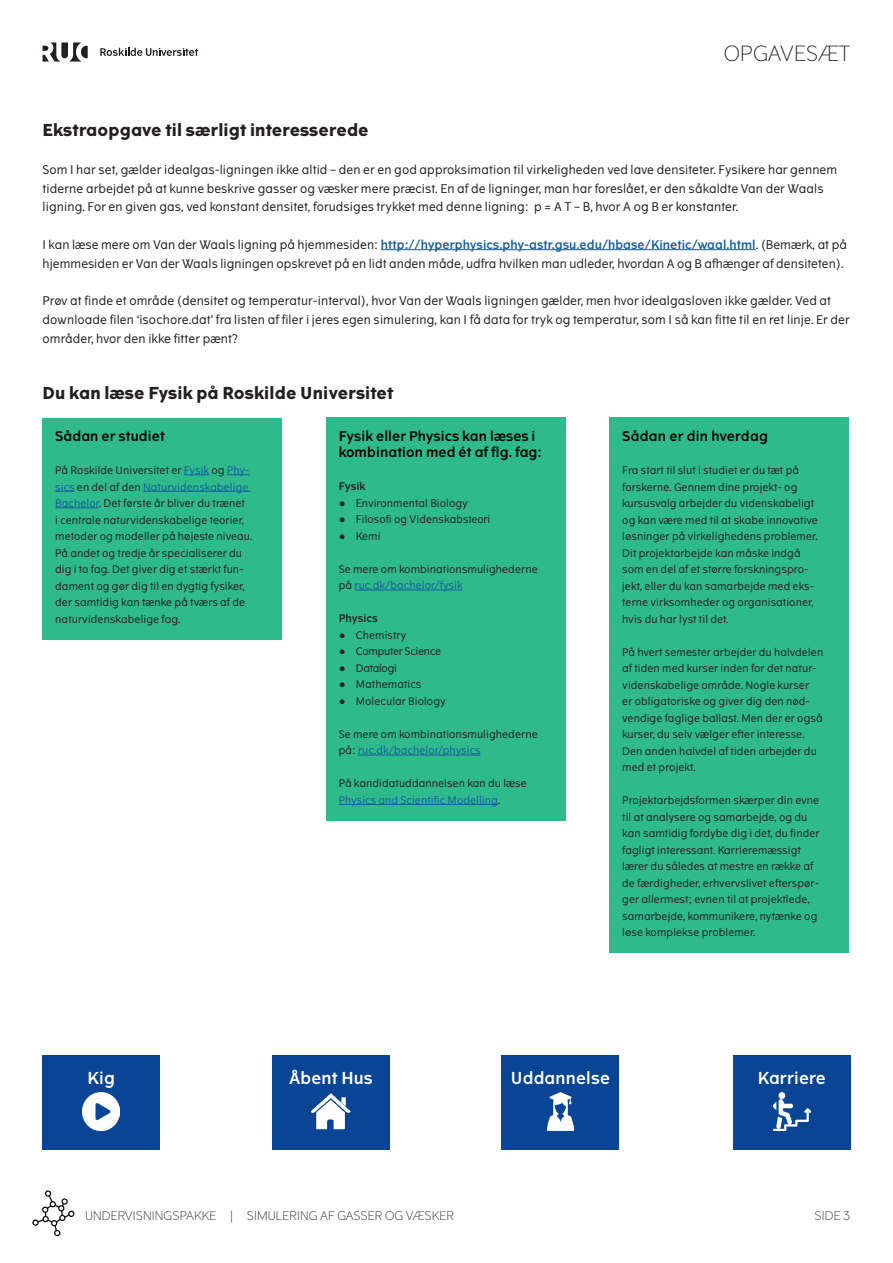
<style>
.page{position:relative;width:893px;height:1263px;background:#fff}
.page>*{position:absolute;margin:0;border:0;box-sizing:border-box;transform-origin:0 0}
.t1{font:300 21px "The Wave";letter-spacing:-.01em;color:#231f20}
.Underrubrik{font:700 16.5px "The Wave";letter-spacing:.01em;color:#231f20}
.Underoverskrift{font:700 16.5px "The Wave";letter-spacing:.01em;color:#231f20}
.Underoverskrift-2{font:16.5px "The Wave D Bd";letter-spacing:.01em;color:#fff}
.Brødtekst_FAKTABOKS{font:13.5px/16.2px "The Wave D Bd";letter-spacing:.01em;color:#000}
.Brødtekst{font:12px/18.8px "The Wave";letter-spacing:.01em;color:#231f20}
.t2{font:300 12px "The Wave";letter-spacing:.01em;color:#231f20}
.Brødtekst_FAKTABOKS-2{font:10.5px/16.5px "The Wave";letter-spacing:.01em;color:#231f20}
.Brødtekst_FAKTABOKS-3{font:10.5px "The Wave";letter-spacing:-.02em;color:#231f20}
.Brødtekst_FAKTABOKS-4{font:10.5px "The Wave D Bd";letter-spacing:.005em;color:#231f20}
.s1{font-family:"The Wave D Bd";color:#175d9e}
.s2{color:#175d9e}
</style>
<div class="page">
<div style="left:609px;top:418px;width:240px;height:535px;background:#2fba8c"></div>
<div style="left:502px;top:1055px;width:117px;height:94px;background:#094594"></div>
<img style="left:548px;top:1093px;width:25px;height:37px">
<div style="left:43px;top:1055px;width:117px;height:94px;background:#094594"></div>
<img style="left:83px;top:1093px;width:37px;height:37px">
<div style="left:272px;top:1055px;width:117px;height:94px;background:#094594"></div>
<img style="left:311px;top:1093px;width:40px;height:37px">
<div style="left:733px;top:1055px;width:117px;height:94px;background:#094594"></div>
<img style="left:773px;top:1093px;width:37px;height:37px">
<hr style="left:381px;top:249px;width:375px;height:1px;background:#175d9e">
<div style="left:43px;top:418px;width:239px;height:221px;background:#2fba8c"></div>
<svg style="left:184px;top:474px;width:25px;height:1px"></svg>
<svg style="left:227px;top:474px;width:22px;height:1px"></svg>
<svg style="left:55px;top:491px;width:20px;height:1px"></svg>
<hr style="left:143px;top:491px;width:108px;height:1px;background:#175d9e">
<hr style="left:55px;top:507px;width:44px;height:1px;background:#175d9e">
<div style="left:326px;top:418px;width:239px;height:403px;background:#2fba8c"></div>
<hr style="left:354px;top:590px;width:109px;height:1px;background:#175d9e">
<hr style="left:358px;top:755px;width:123px;height:1px;background:#175d9e">
<hr style="left:339px;top:804px;width:159px;height:1px;background:#175d9e">
<svg style="left:32px;top:1190px;width:43px;height:47px"></svg>
<svg style="left:43px;top:43px;width:45px;height:19px"></svg>
<svg style="left:100px;top:48px;width:98px;height:8px"></svg>
<h1 class="t1" style="left:724px;top:40px;width:128px">OPGAVESÆT</h1>
<p class="Underoverskrift" style="left:43px;top:120px;width:328px">Ekstraopgave til særligt interesserede</p>
<p class="Brødtekst" style="left:43px;top:160px;width:796px">Som I har set, gælder idealgas-ligningen ikke altid – den er en god approksimation til virkeligheden ved lave densiteter. Fysikere har gennem tiderne arbejdet på at kunne beskrive gasser og væsker mere præcist. En af de ligninger, man har foreslået, er den såkaldte Van der Waals ligning. For en given gas, ved konstant densitet, forudsiges trykket med denne ligning: p = A T – B, hvor A og B er konstanter.</p>
<p class="Brødtekst" style="left:43px;top:235px;width:806px">I kan læse mere om Van der Waals ligning på hjemmesiden: <span class="s1">http://hyperphysics.phy-astr.gsu.edu/hbase/Kinetic/waal.html</span>. (Bemærk, at på hjemmesiden er Van der Waals ligningen opskrevet på en lidt anden måde, udfra hvilken man udleder, hvordan A og B afhænger af densiteten).</p>
<p class="Brødtekst" style="left:43px;top:291px;width:809px">Prøv at finde et område (densitet og temperatur-interval), hvor Van der Waals ligningen gælder, men hvor idealgasloven ikke gælder. Ved at downloade filen ‘isochore.dat’ fra listen af filer i jeres egen simulering, kan I få data for tryk og temperatur, som I så kan fitte til en ret linje. Er der områder, hvor den ikke fitter pænt?</p>
<p class="Underrubrik" style="left:43px;top:382px;width:353px">Du kan læse Fysik på Roskilde Universitet</p>
<p class="Brødtekst_FAKTABOKS" style="left:55px;top:428px;width:111px">Sådan er studiet</p>
<p class="Brødtekst_FAKTABOKS-2" style="left:55px;top:462px;width:198px">På Roskilde Universitet er <span class="s2">Fysik</span> og <span class="s2">Phy&shy;sics</span> en del af den <span class="s2">Naturvidenskabelige Bachelor</span>. Det første år bliver du trænet<br>i centrale naturvidenskabelige teorier, metoder og modeller på højeste niveau.<br>På andet og tredje år specialiserer du dig i to fag. Det giver dig et stærkt fun&shy;dament og gør dig til en dygtig fysiker, der samtidig kan tænke på tværs af de naturvidenskabelige fag.</p>
<p class="Brødtekst_FAKTABOKS" style="left:339px;top:428px;width:205px">Fysik eller Physics kan læses i kombination med ét af flg. fag:</p>
<p class="Brødtekst_FAKTABOKS-4" style="left:339px;top:480px;width:28px">Fysik</p>
<p class="Brødtekst_FAKTABOKS-2" style="left:339px;top:495px;width:131px">• Environmental Biology</p>
<p class="Brødtekst_FAKTABOKS-2" style="left:339px;top:511px;width:153px">• Filosofi og Videnskabsteori</p>
<p class="Brødtekst_FAKTABOKS-2" style="left:339px;top:528px;width:43px">• Kemi</p>
<p class="Brødtekst_FAKTABOKS-2" style="left:339px;top:561px;width:200px">Se mere om kombinationsmulighederne på <span class="s2">ruc.dk/bachelor/fysik</span></p>
<p class="Brødtekst_FAKTABOKS-4" style="left:339px;top:612px;width:40px">Physics</p>
<p class="Brødtekst_FAKTABOKS-2" style="left:339px;top:627px;width:69px">• Chemistry</p>
<p class="Brødtekst_FAKTABOKS-3" style="left:339px;top:645px;width:104px">• Computer Science</p>
<p class="Brødtekst_FAKTABOKS-3" style="left:339px;top:661px;width:60px">• Datalogi</p>
<p class="Brødtekst_FAKTABOKS-2" style="left:339px;top:676px;width:84px">• Mathematics</p>
<p class="Brødtekst_FAKTABOKS-2" style="left:339px;top:693px;width:109px">• Molecular Biology</p>
<p class="Brødtekst_FAKTABOKS-2" style="left:339px;top:726px;width:200px">Se mere om kombinationsmulighederne på: <span class="s2">ruc.dk/bachelor/physics</span></p>
<p class="Brødtekst_FAKTABOKS-2" style="left:339px;top:775px;width:189px">På kandidatuddannelsen kan du læse<br><span class="s2">Physics and Scientific Modelling</span>.</p>
<p class="Brødtekst_FAKTABOKS" style="left:622px;top:428px;width:147px">Sådan er din hverdag</p>
<p class="Brødtekst_FAKTABOKS-2" style="left:622px;top:462px;width:197px">Fra start til slut i studiet er du tæt på forskerne. Gennem dine projekt- og kursusvalg arbejder du videnskabeligt og kan være med til at skabe innovative løsninger på virkelighedens problemer.<br>Dit projektarbejde kan måske indgå som en del af et større forskningspro&shy;jekt, eller du kan samarbejde med eks&shy;terne virksomheder og organisationer, hvis du har lyst til det.</p>
<p class="Brødtekst_FAKTABOKS-2" style="left:622px;top:643px;width:203px">På hvert semester arbejder du halvdelen af tiden med kurser inden for det natur&shy;videnskabelige område. Nogle kurser<br>er obligatoriske og giver dig den nød&shy;vendige faglige ballast. Men der er også kurser, du selv vælger efter interesse.<br>Den anden halvdel af tiden arbejder du med et projekt.</p>
<p class="Brødtekst_FAKTABOKS-2" style="left:622px;top:792px;width:199px">Projektarbejdsformen skærper din evne til at analysere og samarbejde, og du kan samtidig fordybe dig i det, du finder fagligt interessant. Karrieremæssigt lærer du således at mestre en række af de færdigheder, erhvervslivet efterspør&shy;ger allermest; evnen til at projektlede, samarbejde, kommunikere, nytænke og løse komplekse problemer.</p>
<p class="Underoverskrift-2" style="left:88px;top:1067px;width:29px">Kig</p>
<p class="Underoverskrift-2" style="left:289px;top:1067px;width:85px">Åbent Hus</p>
<p class="Underoverskrift-2" style="left:511px;top:1067px;width:101px">Uddannelse</p>
<p class="Underoverskrift-2" style="left:758px;top:1067px;width:69px">Karriere</p>
<p class="t2" style="left:85px;top:1208px;width:370px">UNDERVISNINGSPAKKE | SIMULERING AF GASSER OG VÆSKER</p>
<p class="t2" style="left:814px;top:1208px;width:38px">SIDE 3</p>
</div>
